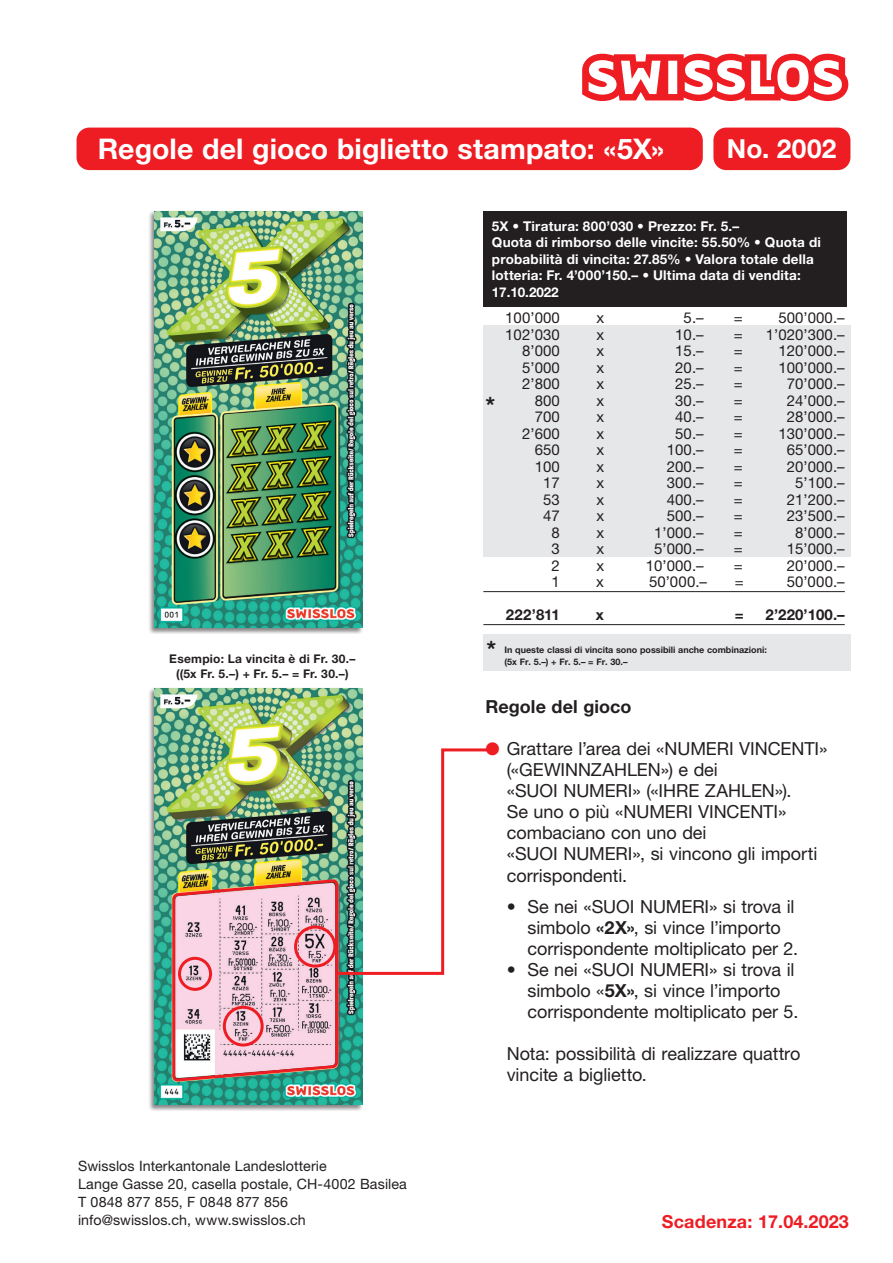
<style>
.page{position:relative;width:893px;height:1263px;background:#fff}
.page>*{position:absolute;margin:0;border:0;box-sizing:border-box;transform-origin:0 0}
.t1{font:700 28.5px "Helvetica Neue LT Std";color:#fff}
.t2{font:700 26.25px "Helvetica Neue LT Std";letter-spacing:.015em;color:#fff}
.t3{font:700 24px "Helvetica Neue LT Std";color:#231f20}
.t4{font:18px/21px "Helvetica Neue LT Std";letter-spacing:-.005em;color:#231f20}
.t5{font:700 18px "Helvetica Neue LT Std";letter-spacing:.01em;color:#ee1d23}
.t6{font:700 18px "Helvetica Neue LT Std";letter-spacing:.005em;color:#231f20}
.t7{font:15px "Helvetica Neue LT Std";letter-spacing:.005em;color:#231f20}
.t8{font:700 15px "Helvetica Neue LT Std";letter-spacing:.005em;color:#231f20}
.t9{font:14.25px/18px "Helvetica Neue LT Std";letter-spacing:.005em;color:#231f20}
.t10{font:700 13.5px/16.5px "Helvetica Neue LT Std";letter-spacing:.015em;color:#fff}
.t11{font:700 12px/15px "Helvetica Neue LT Std";letter-spacing:.02em;color:#231f20;text-align:center}
.t12{font:700 9px/12px "Helvetica Neue LT Std";color:#231f20}
.s1{color:#ee1d23}
.s2{font-weight:700}
</style>
<div class="page">
<div style="left:483px;top:325px;width:367px;height:231px;background:#e6e7e9"></div>
<div style="left:483px;top:634px;width:367px;height:36px;background:#e6e7e9"></div>
<hr style="left:483px;top:591px;width:362px;height:1px;background:#231f20">
<hr style="left:483px;top:624px;width:362px;height:1px;background:#231f20">
<div style="left:483px;top:211px;width:364px;height:96px;background:#231f20"></div>
<div style="left:77px;top:128px;width:626px;height:42px;background:#ee1d23;border-radius:13px"></div>
<svg style="left:582px;top:54px;width:266px;height:47px"></svg>
<div style="left:713px;top:128px;width:137px;height:42px;background:#ee1d23;border-radius:13px"></div>
<div style="left:148px;top:210px;width:216px;height:424px;background:#231f20;opacity:.55"></div>
<img style="left:155px;top:211px;width:208px;height:417px">
<div style="left:148px;top:687px;width:216px;height:424px;background:#231f20;opacity:.55"></div>
<img style="left:155px;top:688px;width:208px;height:417px">
<img style="left:171px;top:747px;width:321px;height:333px">
<h1 class="t1" style="left:98px;top:131px;width:568px">Regole del gioco biglietto stampato: «5X»</h1>
<h2 class="t2" style="left:727px;top:133px;width:111px">No. 2002</h2>
<p class="t11" style="left:169px;top:651px;width:188px">Esempio: La vincita è di Fr. 30.– ((5x Fr. 5.–) + Fr. 5.– = Fr. 30.–)</p>
<p class="t9" style="left:78px;top:1157px;width:330px">Swisslos Interkantonale Landeslotterie<br>Lange Gasse 20, casella postale, CH-4002 Basilea T 0848 877 855, F 0848 877 856<br>info@swisslos.ch, www.swisslos.ch</p>
<p class="t10" style="left:492px;top:218px;width:331px">5X • Tiratura: 800’030 • Prezzo: Fr. 5.–<br>Quota di rimborso delle vincite: 55.50% • Quota di probabilità di vincita: 27.85% • Valora totale della lotteria: Fr. 4’000’150.– • Ultima data di vendita:<br>17.10.2022</p>
<p class="t7" style="left:505px;top:309px;width:56px">100’000</p>
<p class="t7" style="left:596px;top:309px;width:9px">x</p>
<p class="t7" style="left:684px;top:309px;width:22px">5.–</p>
<p class="t7" style="left:734px;top:309px;width:10px">=</p>
<p class="t7" style="left:778px;top:309px;width:68px">500’000.–</p>
<p class="t7" style="left:505px;top:326px;width:56px">102’030</p>
<p class="t7" style="left:596px;top:326px;width:9px">x</p>
<p class="t7" style="left:675px;top:326px;width:30px">10.–</p>
<p class="t7" style="left:734px;top:326px;width:10px">=</p>
<p class="t7" style="left:766px;top:326px;width:81px">1’020’300.–</p>
<p class="t7" style="left:522px;top:342px;width:39px">8’000</p>
<p class="t7" style="left:596px;top:342px;width:9px">x</p>
<p class="t7" style="left:675px;top:342px;width:30px">15.–</p>
<p class="t7" style="left:734px;top:342px;width:10px">=</p>
<p class="t7" style="left:778px;top:342px;width:68px">120’000.–</p>
<p class="t7" style="left:522px;top:359px;width:39px">5’000</p>
<p class="t7" style="left:596px;top:359px;width:9px">x</p>
<p class="t7" style="left:675px;top:359px;width:30px">20.–</p>
<p class="t7" style="left:734px;top:359px;width:10px">=</p>
<p class="t7" style="left:778px;top:359px;width:68px">100’000.–</p>
<p class="t7" style="left:522px;top:375px;width:39px">2’800</p>
<p class="t7" style="left:596px;top:375px;width:9px">x</p>
<p class="t7" style="left:675px;top:375px;width:30px">25.–</p>
<p class="t7" style="left:734px;top:375px;width:10px">=</p>
<p class="t7" style="left:787px;top:375px;width:60px">70’000.–</p>
<p class="t7" style="left:535px;top:392px;width:27px">800</p>
<p class="t7" style="left:596px;top:392px;width:9px">x</p>
<p class="t7" style="left:675px;top:392px;width:30px">30.–</p>
<p class="t7" style="left:734px;top:392px;width:10px">=</p>
<p class="t7" style="left:787px;top:392px;width:60px">24’000.–</p>
<p class="t7" style="left:535px;top:408px;width:27px">700</p>
<p class="t7" style="left:596px;top:408px;width:9px">x</p>
<p class="t7" style="left:675px;top:408px;width:30px">40.–</p>
<p class="t7" style="left:734px;top:408px;width:10px">=</p>
<p class="t7" style="left:787px;top:408px;width:60px">28’000.–</p>
<p class="t7" style="left:522px;top:425px;width:39px">2’600</p>
<p class="t7" style="left:596px;top:425px;width:9px">x</p>
<p class="t7" style="left:675px;top:425px;width:30px">50.–</p>
<p class="t7" style="left:734px;top:425px;width:10px">=</p>
<p class="t7" style="left:778px;top:425px;width:68px">130’000.–</p>
<p class="t7" style="left:535px;top:441px;width:27px">650</p>
<p class="t7" style="left:596px;top:441px;width:9px">x</p>
<p class="t7" style="left:667px;top:441px;width:38px">100.–</p>
<p class="t7" style="left:734px;top:441px;width:10px">=</p>
<p class="t7" style="left:787px;top:441px;width:60px">65’000.–</p>
<p class="t7" style="left:535px;top:458px;width:27px">100</p>
<p class="t7" style="left:596px;top:458px;width:9px">x</p>
<p class="t7" style="left:667px;top:458px;width:38px">200.–</p>
<p class="t7" style="left:734px;top:458px;width:10px">=</p>
<p class="t7" style="left:787px;top:458px;width:60px">20’000.–</p>
<p class="t7" style="left:543px;top:474px;width:18px">17</p>
<p class="t7" style="left:596px;top:474px;width:9px">x</p>
<p class="t7" style="left:667px;top:474px;width:38px">300.–</p>
<p class="t7" style="left:734px;top:474px;width:10px">=</p>
<p class="t7" style="left:795px;top:474px;width:51px">5’100.–</p>
<p class="t7" style="left:543px;top:491px;width:18px">53</p>
<p class="t7" style="left:596px;top:491px;width:9px">x</p>
<p class="t7" style="left:667px;top:491px;width:38px">400.–</p>
<p class="t7" style="left:734px;top:491px;width:10px">=</p>
<p class="t7" style="left:787px;top:491px;width:60px">21’200.–</p>
<p class="t7" style="left:543px;top:507px;width:18px">47</p>
<p class="t7" style="left:596px;top:507px;width:9px">x</p>
<p class="t7" style="left:667px;top:507px;width:38px">500.–</p>
<p class="t7" style="left:734px;top:507px;width:10px">=</p>
<p class="t7" style="left:787px;top:507px;width:60px">23’500.–</p>
<p class="t7" style="left:551px;top:524px;width:10px">8</p>
<p class="t7" style="left:596px;top:524px;width:9px">x</p>
<p class="t7" style="left:654px;top:524px;width:51px">1’000.–</p>
<p class="t7" style="left:734px;top:524px;width:10px">=</p>
<p class="t7" style="left:795px;top:524px;width:51px">8’000.–</p>
<p class="t7" style="left:551px;top:540px;width:10px">3</p>
<p class="t7" style="left:596px;top:540px;width:9px">x</p>
<p class="t7" style="left:654px;top:540px;width:51px">5’000.–</p>
<p class="t7" style="left:734px;top:540px;width:10px">=</p>
<p class="t7" style="left:787px;top:540px;width:60px">15’000.–</p>
<p class="t7" style="left:551px;top:557px;width:10px">2</p>
<p class="t7" style="left:596px;top:557px;width:9px">x</p>
<p class="t7" style="left:646px;top:557px;width:60px">10’000.–</p>
<p class="t7" style="left:734px;top:557px;width:10px">=</p>
<p class="t7" style="left:787px;top:557px;width:60px">20’000.–</p>
<p class="t7" style="left:552px;top:573px;width:10px">1</p>
<p class="t7" style="left:596px;top:573px;width:9px">x</p>
<p class="t7" style="left:649px;top:573px;width:60px">50’000.–</p>
<p class="t7" style="left:735px;top:573px;width:10px">=</p>
<p class="t7" style="left:787px;top:573px;width:60px">50’000.–</p>
<p class="t8" style="left:506px;top:606px;width:56px">222’811</p>
<p class="t8" style="left:596px;top:606px;width:10px">x</p>
<p class="t8" style="left:735px;top:606px;width:10px">=</p>
<p class="t8" style="left:766px;top:606px;width:81px">2’220’100.–</p>
<h3 class="t3" style="left:485px;top:390px;width:11px">*</h3>
<h3 class="t3" style="left:486px;top:634px;width:11px">*</h3>
<p class="t12" style="left:504px;top:643px;width:264px">In queste classi di vincita sono possibili anche combinazioni: (5x Fr. 5.–) + Fr. 5.– = Fr. 30.–</p>
<p class="t6" style="left:485px;top:696px;width:148px">Regole del gioco</p>
<p class="t4" style="left:507px;top:738px;width:322px;text-indent:-21px"><span class="s1">●</span> Grattare l’area dei «NUMERI VINCENTI» («GEWINNZAHLEN») e dei<br>«SUOI NUMERI» («IHRE ZAHLEN»).<br>Se uno o più «NUMERI VINCENTI» combaciano con uno dei<br>«SUOI NUMERI», si vincono gli importi corrispondenti.</p>
<p class="t4" style="left:527px;top:896px;width:272px;text-indent:-21px">• Se nei «SUOI NUMERI» si trova il simbolo <span class="s2">«2X»</span>, si vince l’importo corrispondente moltiplicato per 2.</p>
<p class="t4" style="left:527px;top:959px;width:272px;text-indent:-21px">• Se nei «SUOI NUMERI» si trova il simbolo «<span class="s2">5X»</span>, si vince l’importo corrispondente moltiplicato per 5.</p>
<p class="t4" style="left:507px;top:1043px;width:295px">Nota: possibilità di realizzare quattro vincite a biglietto.</p>
<p class="t5" style="left:662px;top:1210px;width:189px">Scadenza: 17.04.2023</p>
</div>
